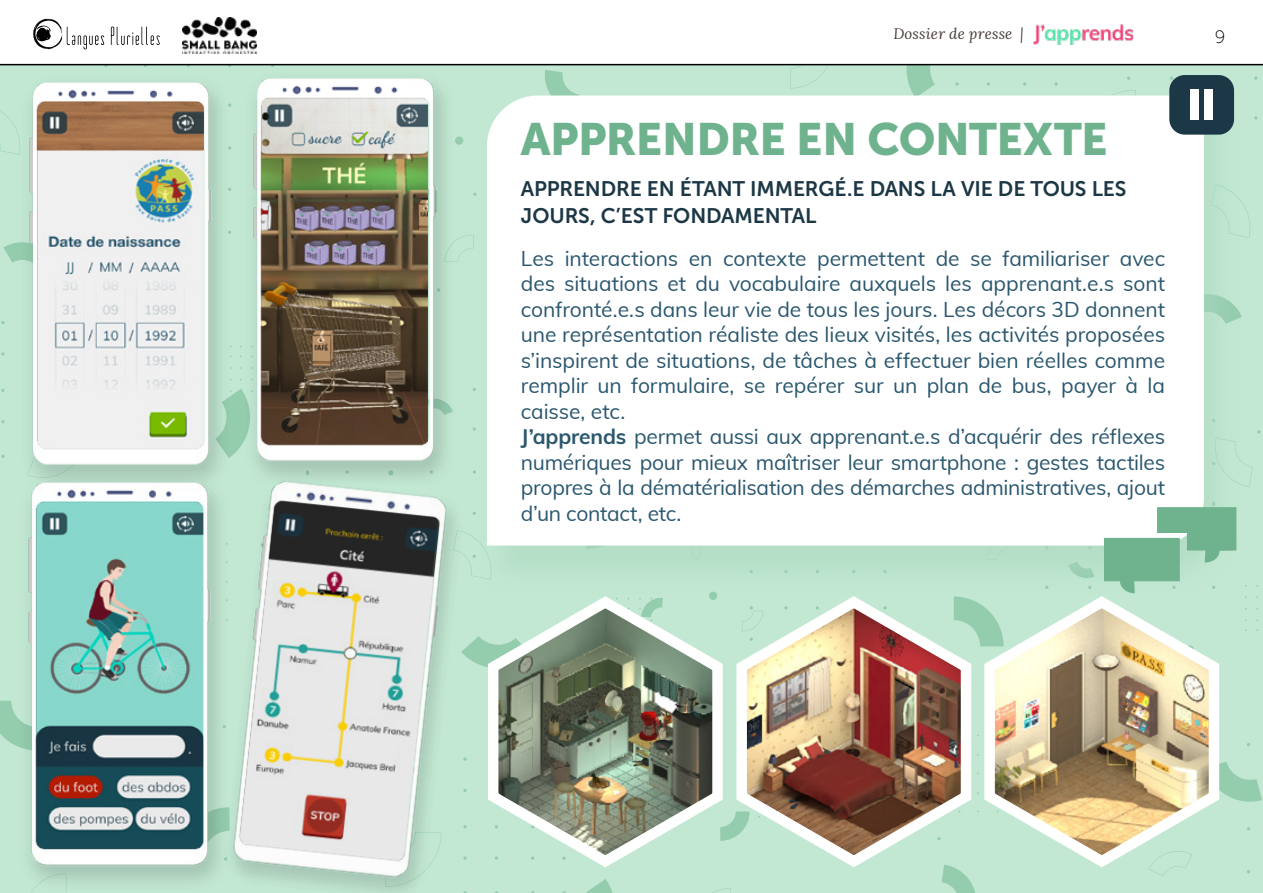
<style>
.page{position:relative;width:1263px;height:893px;background:#fff}
.page>*{position:absolute;margin:0;border:0;box-sizing:border-box;transform-origin:0 0}
.t1{font:45px "Museo Sans 900";letter-spacing:-.015em;color:#6fb38e}
.t2{font:21px/25.5px "Muli";letter-spacing:-.005em;color:#2a576e}
.t3{font:21px/27px "Museo Sans 700";letter-spacing:-.01em;color:#1c3745}
.t4{font:18px "Museo Sans 100";color:#000}
.t5{font:italic 15px "Lora";letter-spacing:.01em;color:#453a36}
.s1{font-weight:700}
</style>
<div class="page">
<div style="left:0;top:65px;width:1263px;height:828px;background:#c2e8d3"></div>
<svg style="left:0;top:111px;width:9px;height:42px"></svg>
<svg style="left:1px;top:352px;width:4px;height:4px"></svg>
<svg style="left:3px;top:245px;width:6px;height:12px"></svg>
<svg style="left:0;top:701px;width:8px;height:40px"></svg>
<svg style="left:461px;top:234px;width:13px;height:20px"></svg>
<svg style="left:712px;top:888px;width:19px;height:5px"></svg>
<div style="left:455px;top:136px;width:8px;height:9px;background:#94ccae;border-radius:50%"></div>
<svg style="left:542px;top:70px;width:37px;height:26px"></svg>
<svg style="left:476px;top:636px;width:7px;height:30px"></svg>
<svg style="left:586px;top:879px;width:27px;height:14px"></svg>
<svg style="left:1241px;top:201px;width:10px;height:37px"></svg>
<svg style="left:1228px;top:766px;width:34px;height:36px"></svg>
<svg style="left:1079px;top:90px;width:57px;height:6px"></svg>
<svg style="left:790px;top:65px;width:43px;height:23px"></svg>
<svg style="left:1054px;top:82px;width:4px;height:4px"></svg>
<svg style="left:955px;top:82px;width:4px;height:4px"></svg>
<svg style="left:942px;top:873px;width:33px;height:20px"></svg>
<svg style="left:900px;top:65px;width:41px;height:31px"></svg>
<svg style="left:1241px;top:430px;width:19px;height:57px"></svg>
<div style="left:478px;top:98px;width:763px;height:497px;background:#bde4ce"></div>
<div style="left:487px;top:96px;width:717px;height:450px;background:#fff"></div>
<svg style="left:1104px;top:501px;width:132px;height:89px"></svg>
<img style="left:9px;top:82px;width:225px;height:394px">
<img style="left:234px;top:78px;width:227px;height:393px">
<img style="left:206px;top:471px;width:270px;height:422px">
<img style="left:8px;top:476px;width:227px;height:417px">
<div style="left:1169px;top:75px;width:65px;height:60px;background:#1c3745;border-radius:15px"></div>
<div style="left:1204px;top:89px;width:9px;height:31px;background:#fff"></div>
<div style="left:1190px;top:89px;width:8px;height:31px;background:#fff"></div>
<svg style="left:483px;top:592px;width:248px;height:276px"></svg>
<img style="left:980px;top:590px;width:248px;height:283px">
<img style="left:731px;top:596px;width:249px;height:277px">
<svg style="left:111px;top:26px;width:49px;height:19px"></svg>
<svg style="left:33px;top:19px;width:71px;height:30px"></svg>
<img style="left:183px;top:17px;width:74px;height:36px">
<hr style="left:0;top:64px;width:1263px;height:1px;background:#000">
<img style="left:1033px;top:24px;width:100px;height:21px">
<p class="t5" style="left:893px;top:23px;width:132px">Dossier de presse |</p>
<p class="t4" style="left:1215px;top:27px;width:12px">9</p>
<h1 class="t1" style="left:521px;top:114px;width:588px">APPRENDRE EN CONTEXTE</h1>
<p class="t3" style="left:521px;top:175px;width:607px">APPRENDRE EN ÉTANT IMMERGÉ.E DANS LA VIE DE TOUS LES<br>JOURS, C’EST FONDAMENTAL</p>
<p class="t2" style="left:521px;top:244px;width:646px">Les interactions en contexte permettent de se familiariser avec des situations et du vocabulaire auxquels les apprenant.e.s sont confronté.e.s dans leur vie de tous les jours. Les décors 3D donnent une représentation réaliste des lieux visités, les activités proposées s’inspirent de situations, de tâches à effectuer bien réelles comme remplir un formulaire, se repérer sur un plan de bus, payer à la caisse, etc.<br><span class="s1">J’apprends</span> permet aussi aux apprenant.e.s d’acquérir des réflexes numériques pour mieux maîtriser leur smartphone : gestes tactiles propres à la dématérialisation des démarches administratives, ajout d’un contact, etc.</p>
</div>
